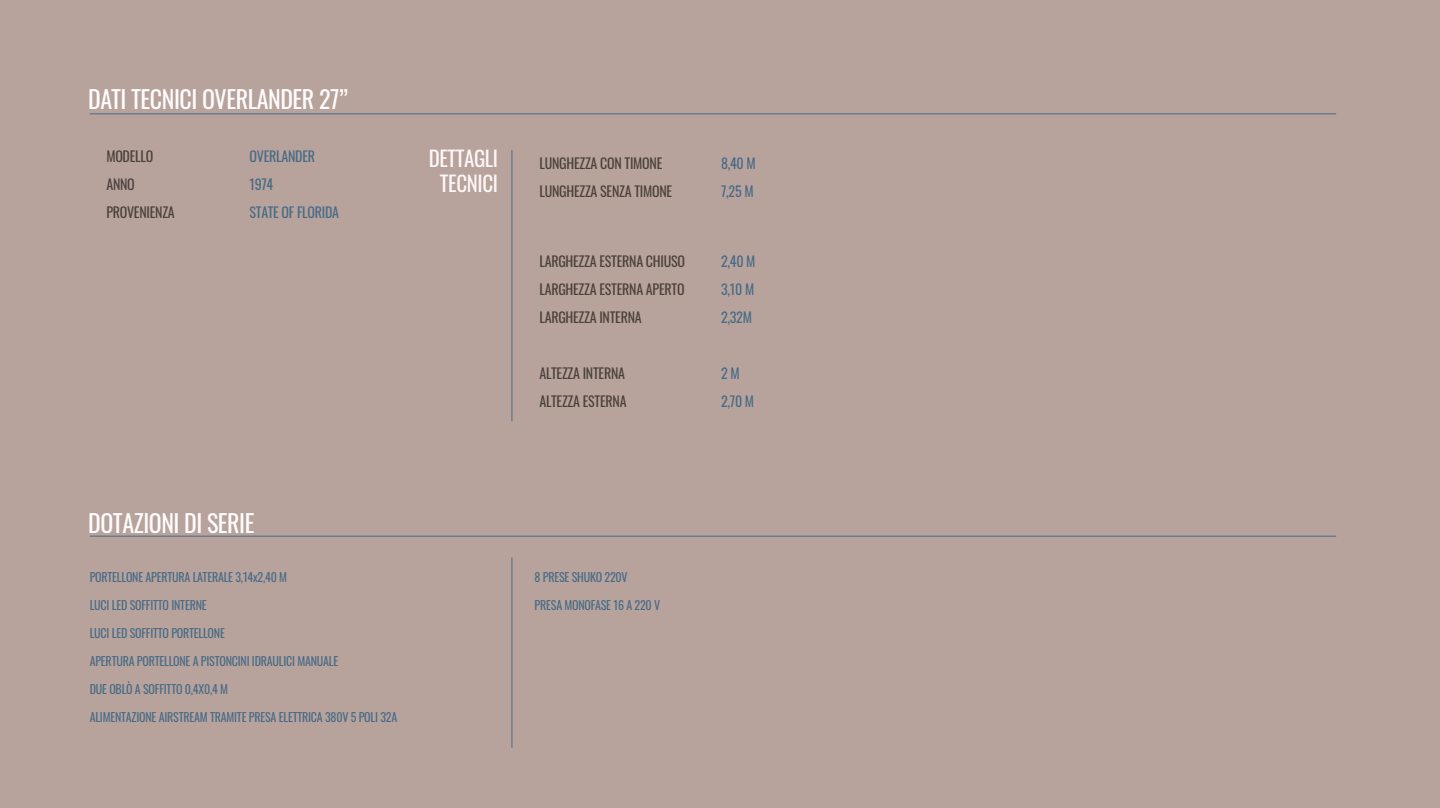
<style>
.page{position:relative;width:1440px;height:808px;background:#fff}
.page>*{position:absolute;margin:0;border:0;box-sizing:border-box;transform-origin:0 0}
.t1{font:24px "Oswald";letter-spacing:-.02em;color:#fffcfd}
.t2{font:21px/25.2px "Oswald";letter-spacing:-.02em;color:#fdf6f8;text-align:center}
.t3{font:14px/28px "Oswald";letter-spacing:-.02em;color:#4a413c}
.t4{font:14px/28px "Oswald";letter-spacing:-.02em;color:#486b86}
.t5{font:12px "Oswald";letter-spacing:-.02em;color:#486b86}
</style>
<div class="page">
<div style="left:0;top:1px;width:1440px;height:806px;background:#b8a39c"></div>
<hr style="left:511px;top:150px;width:1px;height:271px;background:#486b86">
<hr style="left:511px;top:557px;width:1px;height:190px;background:#486b86">
<hr style="left:90px;top:113px;width:1246px;height:1px;background:#486b86">
<hr style="left:90px;top:535px;width:1246px;height:1px;background:#486b86">
<h1 class="t1" style="left:88px;top:80px;width:261px">DATI TECNICI OVERLANDER 27”</h1>
<p class="t3" style="left:106px;top:141px;width:70px">MODELLO<br>ANNO<br>PROVENIENZA</p>
<p class="t4" style="left:250px;top:141px;width:91px">OVERLANDER<br>1974<br>STATE OF FLORIDA</p>
<h2 class="t2" style="left:429px;top:145px;width:71px">DETTAGLI<br>TECNICI</h2>
<p class="t3" style="left:539px;top:148px;width:134px">LUNGHEZZA CON TIMONE<br>LUNGHEZZA SENZA TIMONE</p>
<p class="t3" style="left:539px;top:246px;width:147px;text-align:justify">LARGHEZZA ESTERNA CHIUSO LARGHEZZA ESTERNA APERTO LARGHEZZA INTERNA</p>
<p class="t3" style="left:539px;top:358px;width:89px">ALTEZZA INTERNA<br>ALTEZZA ESTERNA</p>
<p class="t4" style="left:721px;top:148px;width:36px">8,40 M<br>7,25 M</p>
<p class="t4" style="left:721px;top:246px;width:36px;text-align:justify">2,40 M 3,10 M 2,32M</p>
<p class="t4" style="left:721px;top:358px;width:35px">2 M<br>2,70 M</p>
<h1 class="t1" style="left:88px;top:504px;width:168px">DOTAZIONI DI SERIE</h1>
<p class="t5" style="left:90px;top:567px;width:199px">PORTELLONE APERTURA LATERALE 3,14x2,40 M</p>
<p class="t5" style="left:90px;top:595px;width:118px">LUCI LED SOFFITTO INTERNE</p>
<p class="t5" style="left:90px;top:623px;width:137px">LUCI LED SOFFITTO PORTELLONE</p>
<p class="t5" style="left:90px;top:651px;width:250px">APERTURA PORTELLONE A PISTONCINI IDRAULICI MANUALE</p>
<p class="t5" style="left:90px;top:679px;width:140px">DUE OBLÒ A SOFFITTO 0,4X0,4 M</p>
<p class="t5" style="left:90px;top:707px;width:309px">ALIMENTAZIONE AIRSTREAM TRAMITE PRESA ELETTRICA 380V 5 POLI 32A</p>
<p class="t5" style="left:535px;top:567px;width:95px">8 PRESE SHUKO 220V</p>
<p class="t5" style="left:535px;top:595px;width:127px">PRESA MONOFASE 16 A 220 V</p>
</div>
